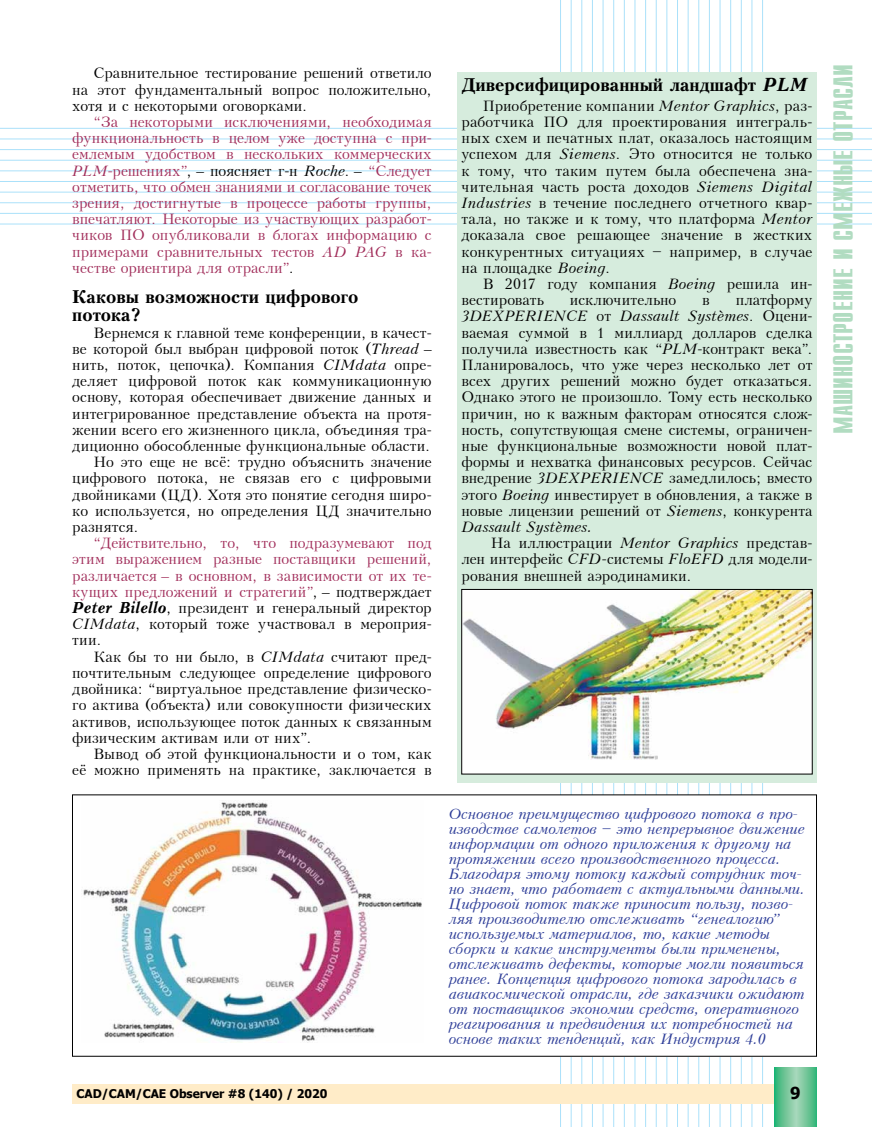
<style>
.page{position:relative;width:872px;height:1127px;background:#fff}
.page>*{position:absolute;margin:0;border:0;box-sizing:border-box;transform-origin:0 0}
.t1{font:700 22.5px "Z Compact";color:#b1dcc1}
.t2{font:700 18px/18px "Peterburg";color:#000}
.t3{font:700 16.5px "Tahoma";color:#000}
.t4{font:15px/16.2px "Peterburg";letter-spacing:.005em;color:#000;text-align:justify}
.t5{font:italic 15px/15px "Peterburg";letter-spacing:-.01em;color:#2d3d98}
.t6{font:15px/16.2px "Peterburg";letter-spacing:.005em;color:#a12d5a;text-align:justify}
.t7{font:700 12px "Tahoma";color:#000}
.s1{font-style:italic}
.s2{color:#000}
.s3{font-family:"Times New Roman";color:#000}
.s4{font-style:italic;color:#000}
.s5{font-family:"Times New Roman"}
.s6{font-weight:700;font-style:italic;color:#000}
</style>
<div class="page">
<hr style="left:560px;top:0;width:1px;height:1127px;background:#abe1fa">
<hr style="left:571px;top:0;width:1px;height:1127px;background:#abe1fa">
<hr style="left:581px;top:0;width:1px;height:1127px;background:#abe1fa">
<hr style="left:592px;top:0;width:1px;height:1127px;background:#abe1fa">
<hr style="left:603px;top:0;width:1px;height:1127px;background:#abe1fa">
<hr style="left:613px;top:0;width:1px;height:1127px;background:#abe1fa">
<hr style="left:624px;top:0;width:1px;height:1127px;background:#abe1fa">
<hr style="left:634px;top:0;width:1px;height:1127px;background:#abe1fa">
<hr style="left:645px;top:0;width:1px;height:1127px;background:#abe1fa">
<hr style="left:656px;top:0;width:1px;height:1127px;background:#abe1fa">
<hr style="left:666px;top:0;width:1px;height:1127px;background:#abe1fa">
<hr style="left:677px;top:0;width:1px;height:1127px;background:#abe1fa">
<hr style="left:688px;top:0;width:1px;height:1127px;background:#abe1fa">
<hr style="left:698px;top:0;width:1px;height:1127px;background:#abe1fa">
<hr style="left:709px;top:0;width:1px;height:1127px;background:#abe1fa">
<hr style="left:720px;top:0;width:1px;height:1127px;background:#abe1fa">
<hr style="left:730px;top:0;width:1px;height:1127px;background:#abe1fa">
<hr style="left:741px;top:0;width:1px;height:1127px;background:#abe1fa">
<hr style="left:751px;top:0;width:1px;height:1127px;background:#abe1fa">
<hr style="left:762px;top:0;width:1px;height:1127px;background:#abe1fa">
<hr style="left:0;top:128px;width:872px;height:1px;background:#abe1fa">
<hr style="left:0;top:139px;width:872px;height:1px;background:#abe1fa">
<hr style="left:0;top:149px;width:872px;height:1px;background:#abe1fa">
<hr style="left:0;top:160px;width:872px;height:1px;background:#abe1fa">
<hr style="left:0;top:171px;width:872px;height:1px;background:#abe1fa">
<hr style="left:0;top:181px;width:872px;height:1px;background:#abe1fa">
<hr style="left:0;top:192px;width:872px;height:1px;background:#abe1fa">
<hr style="left:0;top:202px;width:872px;height:1px;background:#abe1fa">
<hr style="left:0;top:213px;width:872px;height:1px;background:#abe1fa">
<hr style="left:0;top:224px;width:872px;height:1px;background:#abe1fa">
<div style="left:72px;top:1084px;width:744px;height:19px;background:#ffecc8"></div>
<svg style="left:774px;top:1067px;width:42px;height:60px;background:#6ec598"></svg>
<div style="left:457px;top:72px;width:359px;height:710px;background:#d6ecdd"></div>
<div style="left:462px;top:589px;width:350px;height:185px;background:#fff"></div>
<img style="left:463px;top:591px;width:347px;height:168px">
<div style="left:461px;top:589px;width:351px;height:185px;border:1px solid #000"></div>
<div style="left:72px;top:795px;width:744px;height:261px;background:#fff"></div>
<img style="left:83px;top:802px;width:339px;height:239px">
<p class="t4" style="left:72px;top:65px;width:361px;text-indent:21px">Сравнительное тестирование решений ответило на этот фундаментальный вопрос положительно, хотя и с некоторыми оговорками.</p>
<p class="t6" style="left:72px;top:114px;width:361px;text-indent:21px">“За некоторыми исключениями, необходимая функциональность в целом уже доступна с при&shy;емлемым удобством в нескольких коммерческих <span class="s1">PLM</span>-решениях”<span class="s2">,</span> <span class="s3">–</span> <span class="s2">поясняет г-н</span> <span class="s4">Roche</span><span class="s2">.</span> <span class="s3">–</span> “Следует отметить, что обмен знаниями и согласование точек зрения, достигнутые в процессе работы группы, впечатляют. Некоторые из участвующих разработ&shy;чиков ПО опубликовали в блогах информацию с примерами сравнительных тестов <span class="s1">AD PAG</span> в ка&shy;честве ориентира для отрасли”<span class="s2">.</span></p>
<p class="t2" style="left:72px;top:287px;width:287px">Каковы возможности цифрового потока?</p>
<p class="t4" style="left:94px;top:325px;width:340px">Вернемся к главной теме конференции, в качест-</p>
<p class="t4" style="left:72px;top:341px;width:361px">ве которой был выбран цифровой поток (<span class="s1">Thread</span> <span class="s5">–</span></p>
<p class="t4" style="left:72px;top:357px;width:361px">нить, поток, цепочка). Компания <span class="s1">CIMdata</span> опре-</p>
<p class="t4" style="left:72px;top:373px;width:361px">деляет цифровой поток как коммуникационную</p>
<p class="t4" style="left:72px;top:389px;width:361px">основу, которая обеспечивает движение данных и</p>
<p class="t4" style="left:72px;top:406px;width:361px">интегрированное представление объекта на протя-</p>
<p class="t4" style="left:72px;top:422px;width:361px">жении всего его жизненного цикла, объединяя тра-</p>
<p class="t4" style="left:72px;top:438px;width:359px">диционно обособленные функциональные области.</p>
<p class="t4" style="left:94px;top:454px;width:340px">Но это еще не всё: трудно объяснить значение</p>
<p class="t4" style="left:72px;top:470px;width:361px">цифрового потока, не связав его с цифровыми</p>
<p class="t4" style="left:72px;top:487px;width:361px">двойниками (ЦД). Хотя это понятие сегодня широ-</p>
<p class="t4" style="left:72px;top:503px;width:361px">ко используется, но определения ЦД значительно</p>
<p class="t4" style="left:72px;top:519px;width:68px">разнятся.</p>
<p class="t6" style="left:72px;top:535px;width:361px;text-indent:21px">“Действительно, то, что подразумевают под этим выражением разные поставщики решений, различается <span class="s5">–</span> в основном, в зависимости от их те&shy;кущих предложений и стратегий”<span class="s2">,</span> <span class="s3">–</span> <span class="s2">подтверждает </span><span class="s6">Peter Bilello</span><span class="s2">, президент и генеральный директор </span><span class="s4">CIMdata</span><span class="s2">, который тоже участвовал в мероприя&shy;тии.</span></p>
<p class="t4" style="left:72px;top:649px;width:361px;text-indent:21px">Как бы то ни было, в <span class="s1">CIMdata</span> считают пред&shy;почтительным следующее определение цифрового двойника: “виртуальное представление физическо&shy;го актива (объекта) или совокупности физических активов, использующее поток данных к связанным физическим активам или от них”.</p>
<p class="t4" style="left:72px;top:746px;width:361px;text-align:right">Вывод об этой функциональности и о том, как<br>её можно применять на практике, заключается в</p>
<p class="t2" style="left:461px;top:75px;width:348px">Диверсифицированный ландшафт <span class="s1">PLM</span></p>
<p class="t4" style="left:461px;top:98px;width:352px;text-indent:21px">Приобретение компании <span class="s1">Mentor Graphics</span>, раз&shy;работчика ПО для проектирования интеграль&shy;ных схем и печатных плат, оказалось настоящим успехом для <span class="s1">Siemens</span>. Это относится не только к тому, что таким путем была обеспечена зна&shy;чительная часть роста доходов <span class="s1">Siemens Digital Industries</span> в течение последнего отчетного квар&shy;тала, но также и к тому, что платформа <span class="s1">Mentor </span>доказала свое решающее значение в жестких конкурентных ситуациях – например, в случае на площадке <span class="s1">Boeing</span>.</p>
<p class="t4" style="left:461px;top:276px;width:352px;text-indent:21px">В 2017 году компания <span class="s1">Boeing</span> решила ин&shy;вестировать</p>
<p class="t4" style="left:461px;top:292px;width:352px;text-indent:274px">платформу <span class="s1">3DEXPERIENCE</span> от <span class="s1">Dassault Syst¢mes</span>. Оцени&shy;ваемая суммой в 1 миллиард долларов сделка получила известность как “<span class="s1">PLM</span>-контракт века”.<br>Планировалось, что уже через несколько лет от всех других решений можно будет отказаться.<br>Однако этого не произошло. Тому есть несколько причин, но к важным факторам относятся слож&shy;ность, сопутствующая смене системы, ограничен&shy;ные функциональные возможности новой плат&shy;формы и нехватка финансовых ресурсов. Сейчас внедрение <span class="s1">3DEXPERIENCE</span> замедлилось; вместо этого <span class="s1">Boeing</span> инвестирует в обновления, а также в новые лицензии решений от <span class="s1">Siemens</span>, конкурента <span class="s1">Dassault Syst¢mes.</span></p>
<p class="t4" style="left:461px;top:535px;width:352px;text-indent:29px">На иллюстрации <span class="s1">Mentor Graphics</span> представ&shy;лен интерфейс <span class="s1">CFD</span>-системы <span class="s1">FloEFD</span> для модели&shy;рования внешней аэродинамики.</p>
<p class="t4" style="left:570px;top:292px;width:108px">исключительно</p>
<p class="t4" style="left:702px;top:292px;width:9px">в</p>
<p class="t5" style="left:449px;top:806px;width:358px">Основное преимущество цифрового потока в про&shy;изводстве самолетов – это непрерывное движение информации от одного приложения к другому на протяжении всего производственного процесса.<br>Благодаря этому потоку каждый сотрудник точ&shy;но знает, что работает с актуальными данными.<br>Цифровой поток также приносит пользу, позво&shy;ляя производителю отслеживать “генеалогию” используемых материалов, то, какие методы сборки и какие инструменты были применены, отслеживать дефекты, которые могли появиться ранее. Концепция цифрового потока зародилась в авиакосмической отрасли, где заказчики ожидают от поставщиков экономии средств, оперативного реагирования и предвидения их потребностей на основе таких тенденций, как Индустрия 4.0</p>
<p class="t7" style="left:77px;top:1085px;width:252px">CAD/CAM/CAE Observer #8 (140) / 2020</p>
<p class="t3" style="left:790px;top:1081px;width:12px">9</p>
<h1 class="t1" style="left:826px;top:433px;width:371px;rotate:-90deg">МАШИНОСТРОЕНИЕ И СМЕЖНЫЕ ОТРАСЛИ</h1>
</div>
